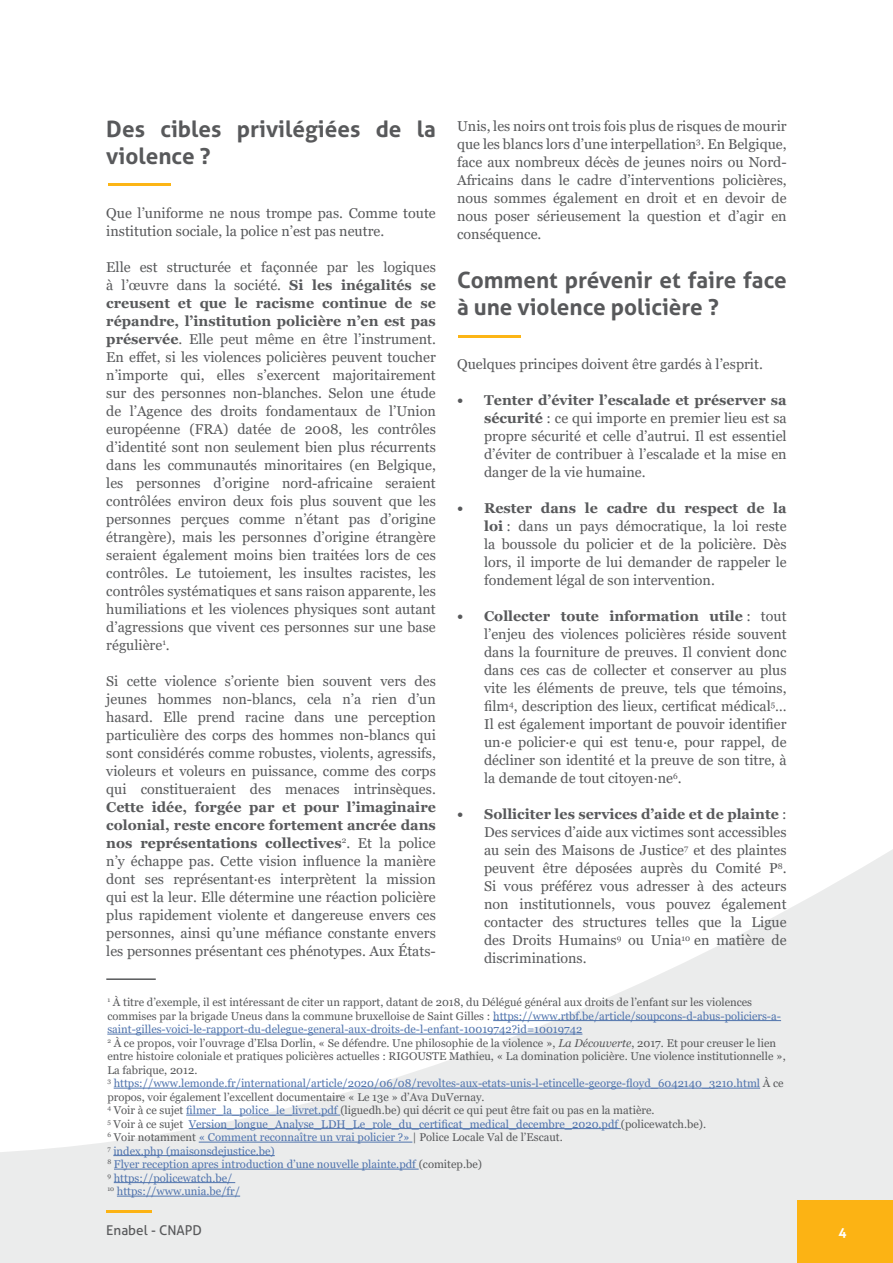
<style>
.page{position:relative;width:893px;height:1263px;background:#fff}
.page>*{position:absolute;margin:0;border:0;box-sizing:border-box;transform-origin:0 0}
.t1{font:700 22.5px/27px "Aller";color:#58595b}
.t2{font:14.25px/18px "Georgia";color:#58595b;text-align:justify}
.t3{font:13.5px "Aller";color:#58595b}
.t4{font:700 13.5px "Aller";color:#fff}
.t5{font:11.25px/13.5px "Georgia";color:#58595b}
.s1{font-weight:700}
.s2{color:#4f73ad}
.s3{font-style:italic}
</style>
<div class="page">
<svg style="left:234px;top:849px;width:659px;height:414px;fill:#ebecec"></svg>
<svg style="left:0;top:1033px;width:234px;height:230px;fill:#ebecec"></svg>
<div style="left:797px;top:1200px;width:96px;height:63px;background:#fcb314"></div>
<hr style="left:106px;top:1210px;width:46px;height:3px;background:#fcb314">
<hr style="left:106px;top:978px;width:50px;height:2px;background:#58595b">
<hr style="left:493px;top:1020px;width:288px;height:1px;background:#4f73ad">
<hr style="left:107px;top:1034px;width:475px;height:1px;background:#4f73ad">
<hr style="left:114px;top:1088px;width:646px;height:1px;background:#4f73ad">
<hr style="left:186px;top:1115px;width:154px;height:1px;background:#4f73ad">
<hr style="left:189px;top:1128px;width:432px;height:1px;background:#4f73ad">
<hr style="left:199px;top:1142px;width:213px;height:1px;background:#4f73ad">
<hr style="left:113px;top:1155px;width:162px;height:1px;background:#4f73ad">
<hr style="left:114px;top:1169px;width:305px;height:1px;background:#4f73ad">
<hr style="left:114px;top:1182px;width:121px;height:1px;background:#4f73ad">
<hr style="left:117px;top:1196px;width:123px;height:1px;background:#4f73ad">
<hr style="left:108px;top:183px;width:63px;height:3px;background:#fcb515">
<hr style="left:458px;top:335px;width:63px;height:3px;background:#fcb515">
<h1 class="t1" style="left:106px;top:115px;width:331px">Des cibles privilégiées de la violence ?</h1>
<p class="t2" style="left:457px;top:117px;width:331px">Unis, les noirs ont trois fois plus de risques de mourir que les blancs lors d’une interpellation<sup>3</sup>. En Belgique, face aux nombreux décès de jeunes noirs ou Nord-Africains dans le cadre d’interventions policières, nous sommes également en droit et en devoir de nous poser sérieusement la question et d’agir en conséquence.</p>
<h1 class="t1" style="left:457px;top:267px;width:331px">Comment prévenir et faire face à une violence policière ?</h1>
<p class="t2" style="left:457px;top:356px;width:307px">Quelques principes doivent être gardés à l’esprit.</p>
<p class="t2" style="left:484px;top:392px;width:304px;text-indent:-27px"><span class="s1">• Tenter d’éviter l’escalade et préserver sa sécurité</span> : ce qui importe en premier lieu est sa propre sécurité et celle d’autrui. Il est essentiel d’éviter de contribuer à l’escalade et la mise en danger de la vie humaine.</p>
<p class="t2" style="left:484px;top:500px;width:304px;text-indent:-27px"><span class="s1">• Rester dans le cadre du respect de la loi</span> : dans un pays démocratique, la loi reste la boussole du policier et de la policière. Dès lors, il importe de lui demander de rappeler le fondement légal de son intervention.</p>
<p class="t2" style="left:484px;top:608px;width:304px;text-indent:-27px"><span class="s1">• Collecter toute information utile</span> : tout l’enjeu des violences policières réside souvent dans la fourniture de preuves. Il convient donc dans ces cas de collecter et conserver au plus vite les éléments de preuve, tels que témoins, film<sup>4</sup>, description des lieux, certificat médical<sup>5</sup>… Il est également important de pouvoir identifier un·e policier·e qui est tenu·e, pour rappel, de décliner son identité et la preuve de son titre, à la demande de tout citoyen·ne<sup>6</sup>.</p>
<p class="t2" style="left:484px;top:806px;width:304px;text-indent:-27px"><span class="s1">• Solliciter les services d’aide et de plainte</span> :<br>Des services d’aide aux victimes sont accessibles au sein des Maisons de Justice<sup>7</sup> et des plaintes peuvent être déposées auprès du Comité P<sup>8</sup>.<br>Si vous préférez vous adresser à des acteurs non institutionnels, vous pouvez également contacter des structures telles que la Ligue des Droits Humains<sup>9</sup> ou Unia<sup>10</sup> en matière de discriminations.</p>
<p class="t5" style="left:107px;top:996px;width:680px"><sup>1</sup> À titre d’exemple, il est intéressant de citer un rapport, datant de 2018, du Délégué général aux droits de l’enfant sur les violences commises par la brigade Uneus dans la commune bruxelloise de Saint Gilles : <span class="s2">https://www.rtbf.be/article/soupcons-d-abus-policiers-a&shy;saint-gilles-voici-le-rapport-du-delegue-general-aux-droits-de-l-enfant-10019742?id=10019742<br></span><sup>2</sup> À ce propos, voir l’ouvrage d’Elsa Dorlin, « Se défendre. Une philosophie de la violence », <span class="s3">La Découverte</span>, 2017. Et pour creuser le lien entre histoire coloniale et pratiques policières actuelles : RIGOUSTE Mathieu, « La domination policière. Une violence institutionnelle », La fabrique, 2012.<br><sup>3</sup> <span class="s2">https://www.lemonde.fr/international/article/2020/06/08/revoltes-aux-etats-unis-l-etincelle-george-floyd_6042140_3210.html</span> À ce propos, voir également l’excellent documentaire « Le 13e » d’Ava DuVernay.<br><sup>4</sup> Voir à ce sujet <span class="s2">filmer_la_police_le_livret.pdf</span> (liguedh.be) qui décrit ce qui peut être fait ou pas en la matière.<br><sup>5</sup> Voir à ce sujet <span class="s2">Version_longue_Analyse_LDH_Le_role_du_certificat_medical_decembre_2020.pdf</span> (policewatch.be).<br><sup>6</sup> Voir notamment <span class="s2">« Comment reconnaître un vrai policier ?»</span> | Police Locale Val de l’Escaut.<br><sup>7</sup> <span class="s2">index.php (maisonsdejustice.be)<br></span><sup>8</sup> <span class="s2">Flyer reception apres introduction d’une nouvelle plainte.pdf</span> (comitep.be)<br><sup>9</sup> <span class="s2">https://policewatch.be/<br></span><sup>10</sup> <span class="s2">https://www.unia.be/fr/</span></p>
<p class="t2" style="left:106px;top:204px;width:331px">Que l’uniforme ne nous trompe pas. Comme toute institution sociale, la police n’est pas neutre.</p>
<p class="t2" style="left:106px;top:258px;width:331px">Elle est structurée et façonnée par les logiques à l’œuvre dans la société. <span class="s1">Si les inégalités se creusent et que le racisme continue de se répandre, l’institution policière n’en est pas préservée</span>. Elle peut même en être l’instrument.<br>En effet, si les violences policières peuvent toucher n’importe qui, elles s’exercent majoritairement sur des personnes non-blanches. Selon une étude de l’Agence des droits fondamentaux de l’Union européenne (FRA) datée de 2008, les contrôles d’identité sont non seulement bien plus récurrents dans les communautés minoritaires (en Belgique, les personnes d’origine nord-africaine seraient contrôlées environ deux fois plus souvent que les personnes perçues comme n’étant pas d’origine étrangère), mais les personnes d’origine étrangère seraient également moins bien traitées lors de ces contrôles. Le tutoiement, les insultes racistes, les contrôles systématiques et sans raison apparente, les humiliations et les violences physiques sont autant d’agressions que vivent ces personnes sur une base régulière<sup>1</sup>.</p>
<p class="t2" style="left:106px;top:672px;width:331px">Si cette violence s’oriente bien souvent vers des jeunes hommes non-blancs, cela n’a rien d’un hasard. Elle prend racine dans une perception particulière des corps des hommes non-blancs qui sont considérés comme robustes, violents, agressifs, violeurs et voleurs en puissance, comme des corps qui constitueraient des menaces intrinsèques.</p>
<p class="t2" style="left:106px;top:798px;width:331px"><span class="s1">Cette idée, forgée par et pour l’imaginaire colonial, reste encore fortement ancrée dans nos représentations collectives</span><sup>2</sup>. Et la police n’y échappe pas. Cette vision influence la manière dont ses représentant·es interprètent la mission qui est la leur. Elle détermine une réaction policière plus rapidement violente et dangereuse envers ces personnes, ainsi qu’une méfiance constante envers les personnes présentant ces phénotypes. Aux États-</p>
<p class="t3" style="left:106px;top:1221px;width:97px">Enabel - CNAPD</p>
<p class="t4" style="left:838px;top:1224px;width:10px">4</p>
</div>
